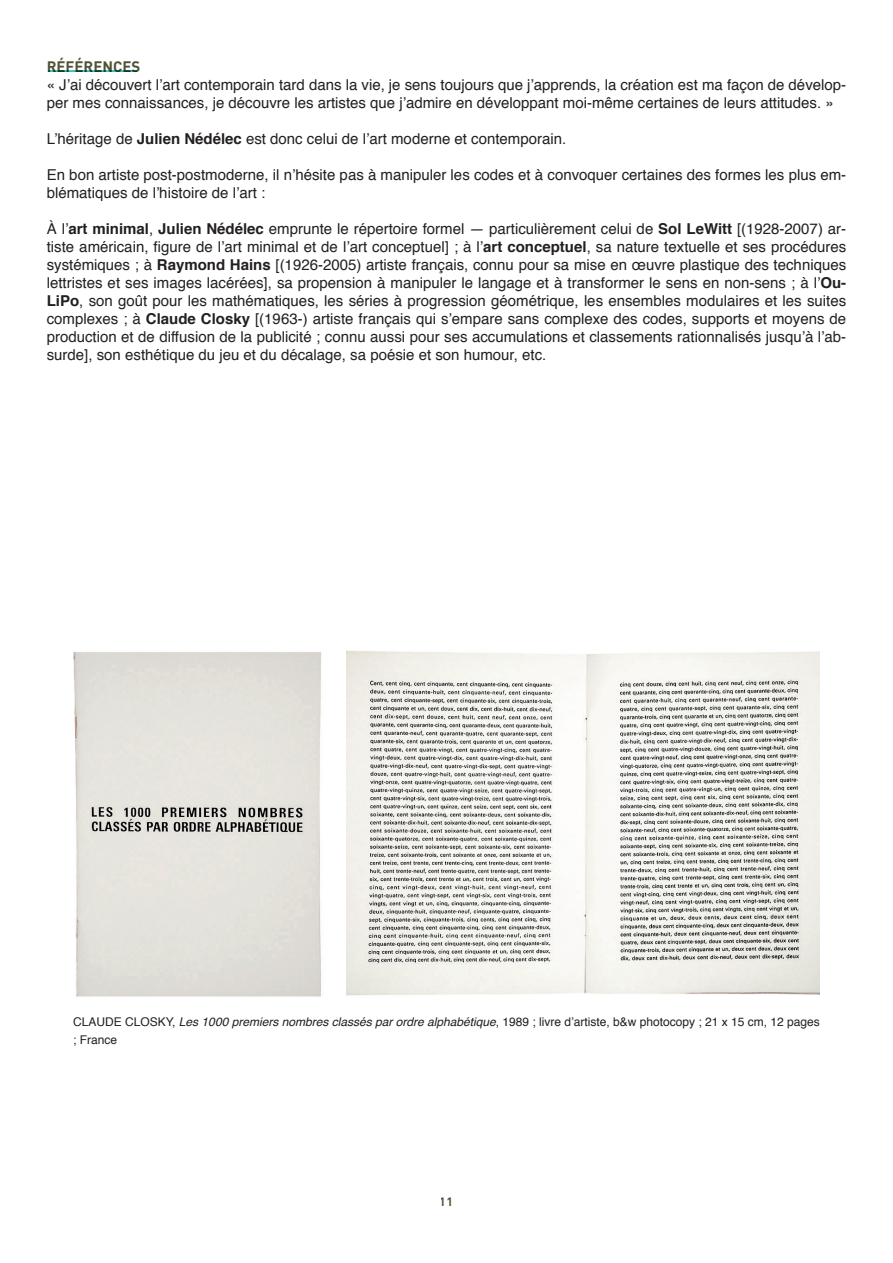
<style>
.page{position:relative;width:893px;height:1263px;background:#fff}
.page>*{position:absolute;margin:0;border:0;box-sizing:border-box;transform-origin:0 0}
.t1{font:15px/18px "Helvetica";color:#231f20}
.t2{font:700 15px "DIN";color:#4e5333}
.t3{font:12px/18px "Helvetica";color:#231f20}
.t4{font:700 12px "DIN";color:#4e5333}
.s1{font-weight:700}
.s2{font-style:italic}
</style>
<div class="page">
<hr style="left:48px;top:70px;width:89px;height:2px;background:#31bebf">
<img style="left:73px;top:652px;width:249px;height:345px">
<img style="left:347px;top:650px;width:473px;height:346px">
<p class="t2" style="left:47px;top:57px;width:95px">RÉFÉRENCES</p>
<p class="t1" style="left:47px;top:76px;width:801px">« J’ai découvert l’art contemporain tard dans la vie, je sens toujours que j’apprends, la création est ma façon de dévelop&shy;per mes connaissances, je découvre les artistes que j’admire en développant moi-même certaines de leurs attitudes. »</p>
<p class="t1" style="left:47px;top:130px;width:521px">L’héritage de <span class="s1">Julien Nédélec</span> est donc celui de l’art moderne et contemporain.</p>
<p class="t1" style="left:47px;top:166px;width:801px">En bon artiste post-postmoderne, il n’hésite pas à manipuler les codes et à convoquer certaines des formes les plus em&shy;blématiques de l’histoire de l’art :</p>
<p class="t1" style="left:47px;top:220px;width:801px;text-align:justify">À l’<span class="s1">art minimal</span>, <span class="s1">Julien Nédélec</span> emprunte le répertoire formel — particulièrement celui de <span class="s1">Sol LeWitt</span> [(1928-2007) ar&shy;tiste américain, figure de l’art minimal et de l’art conceptuel] ; à l’<span class="s1">art conceptuel</span>, sa nature textuelle et ses procédures systémiques ; à <span class="s1">Raymond Hains</span> [(1926-2005) artiste français, connu pour sa mise en œuvre plastique des techniques lettristes et ses images lacérées], sa propension à manipuler le langage et à transformer le sens en non-sens ; à l’<span class="s1">Ou-LiPo</span>, son goût pour les mathématiques, les séries à progression géométrique, les ensembles modulaires et les suites complexes ; à <span class="s1">Claude Closky</span> [(1963-) artiste français qui s’empare sans complexe des codes, supports et moyens de production et de diffusion de la publicité ; connu aussi pour ses accumulations et classements rationnalisés jusqu’à l’ab&shy;surde], son esthétique du jeu et du décalage, sa poésie et son humour, etc.</p>
<p class="t3" style="left:73px;top:1013px;width:748px">CLAUDE CLOSKY, <span class="s2">Les 1000 premiers nombres classés par ordre alphabétique</span>, 1989 ; livre d’artiste, b&amp;w photocopy ; 21 x 15 cm, 12 pages ; France</p>
<p class="t4" style="left:440px;top:1194px;width:15px">11</p>
</div>
